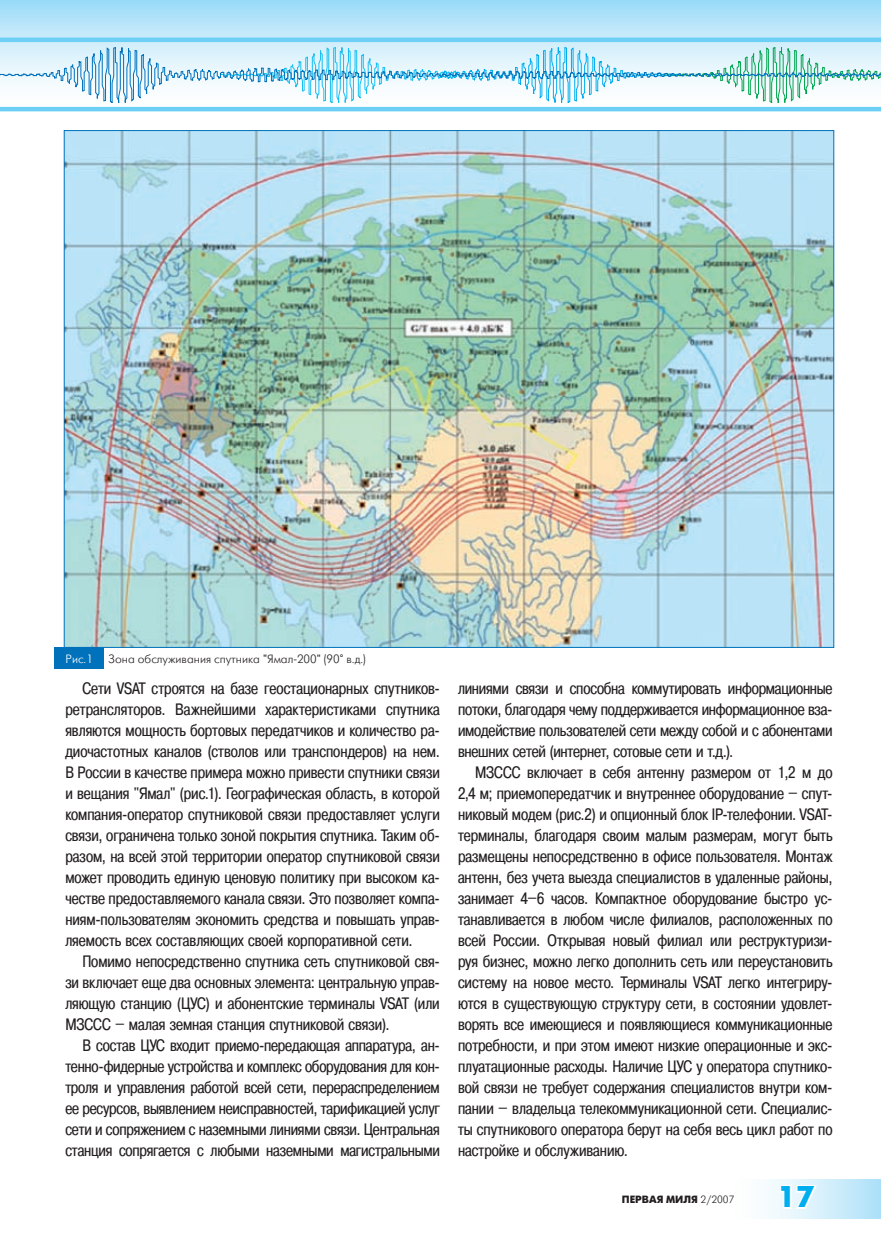
<style>
.page{position:relative;width:881px;height:1234px;background:#fff}
.page>*{position:absolute;margin:0;border:0;box-sizing:border-box;transform-origin:0 0}
.t1{font:700 30px "Futuris C";color:#00aeef}
.t2{font:16.5px/21px "Pragmatica Cond C";letter-spacing:-.005em;color:#231f20;text-align:justify}
.t3{font:12px "Futuris C";color:#231f20}
.t4{font:12px "Futuris C";color:#fff}
.t5{font:700 10.5px "Futuris C";color:#231f20}
.s1{font-weight:400}
</style>
<div class="page">
<div style="left:726px;top:1178px;width:154px;height:40px;background:linear-gradient(to right,#fff,#b5e3f9)"></div>
<svg style="left:778px;top:1183px;width:40px;height:28px"></svg>
<svg style="left:0;top:0;width:880px;height:107px;background:#b9e5f9"></svg>
<hr style="left:0;top:38px;width:880px;height:4px;background:#6bcff6">
<hr style="left:0;top:107px;width:880px;height:4px;background:#6bcff6">
<svg style="left:1px;top:47px;width:879px;height:56px"></svg>
<img style="left:66px;top:132px;width:765px;height:513px">
<div style="left:54px;top:647px;width:50px;height:21px;background:#0072bc"></div>
<p class="t4" style="left:66px;top:652px;width:29px">Рис.1</p>
<p class="t3" style="left:108px;top:653px;width:259px">Зона обслуживания спутника "Ямал-200" (90° в.д.)</p>
<p class="t2" style="left:65px;top:677px;width:376px;text-indent:17px">Сети VSAT строятся на базе геостационарных спутников&shy;ретрансляторов. Важнейшими характеристиками спутника являются мощность бортовых передатчиков и количество ра&shy;диочастотных каналов (стволов или транспондеров) на нем.<br>В России в качестве примера можно привести спутники связи и вещания "Ямал" (рис.1). Географическая область, в которой компания-оператор спутниковой связи предоставляет услуги связи, ограничена только зоной покрытия спутника. Таким об&shy;разом, на всей этой территории оператор спутниковой связи может проводить единую ценовую политику при высоком ка&shy;честве предоставляемого канала связи. Это позволяет компа&shy;ниям-пользователям экономить средства и повышать управ&shy;ляемость всех составляющих своей корпоративной сети.</p>
<p class="t2" style="left:65px;top:950px;width:376px;text-indent:17px">Помимо непосредственно спутника сеть спутниковой свя&shy;зи включает еще два основных элемента: центральную управ&shy;ляющую станцию (ЦУС) и абонентские терминалы VSAT (или МЗССС – малая земная станция спутниковой связи).</p>
<p class="t2" style="left:65px;top:1034px;width:376px;text-indent:17px">В состав ЦУС входит приемо-передающая аппаратура, ан&shy;тенно-фидерные устройства и комплекс оборудования для кон&shy;троля и управления работой всей сети, перераспределением ее ресурсов, выявлением неисправностей, тарификацией услуг сети и сопряжением с наземными линиями связи. Центральная станция сопрягается с любыми наземными магистральными</p>
<p class="t2" style="left:458px;top:677px;width:376px">линиями связи и способна коммутировать информационные потоки, благодаря чему поддерживается информационное вза&shy;имодействие пользователей сети между собой и с абонентами внешних сетей (интернет, сотовые сети и т.д.).</p>
<p class="t2" style="left:458px;top:761px;width:376px;text-indent:17px">МЗССС включает в себя антенну размером от 1,2 м до 2,4 м; приемопередатчик и внутреннее оборудование – спут&shy;никовый модем (рис.2) и опционный блок IP-телефонии. VSAT&shy;терминалы, благодаря своим малым размерам, могут быть размещены непосредственно в офисе пользователя. Монтаж антенн, без учета выезда специалистов в удаленные районы, занимает 4–6 часов. Компактное оборудование быстро ус&shy;танавливается в любом числе филиалов, расположенных по всей России. Открывая новый филиал или реструктуризи&shy;руя бизнес, можно легко дополнить сеть или переустановить систему на новое место. Терминалы VSAT легко интегриру&shy;ются в существующую структуру сети, в состоянии удовлет&shy;ворять все имеющиеся и появляющиеся коммуникационные потребности, и при этом имеют низкие операционные и экс&shy;плуатационные расходы. Наличие ЦУС у оператора спутнико&shy;вой связи не требует содержания специалистов внутри ком&shy;пании – владельца телекоммуникационной сети. Специалис&shy;ты спутникового оператора берут на себя весь цикл работ по настройке и обслуживанию.</p>
<p class="t5" style="left:621px;top:1192px;width:114px">ПЕРВАЯ МИЛЯ <span class="s1">2/2007</span></p>
<h1 class="t1" style="left:776px;top:1179px;width:39px">17</h1>
</div>
